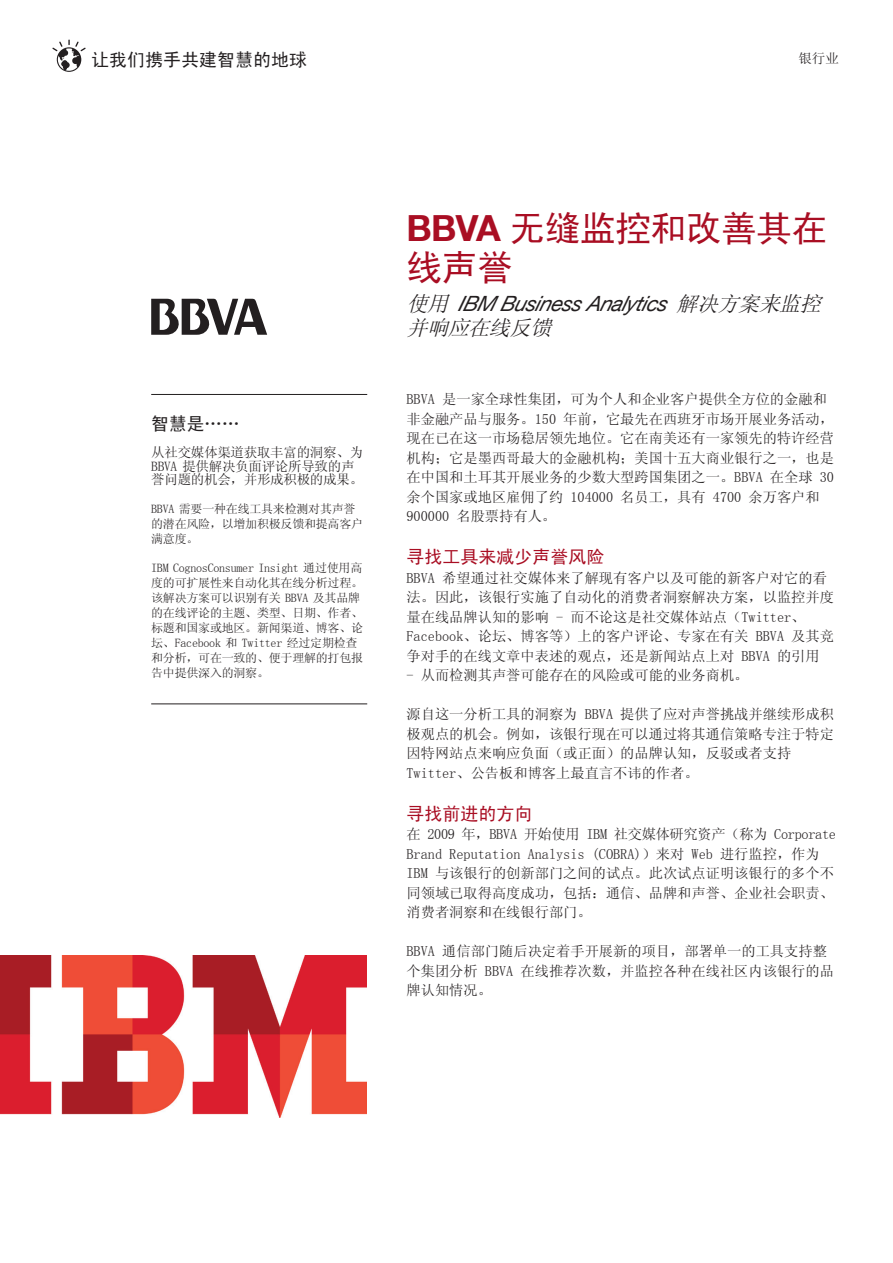
<style>
.page{position:relative;width:893px;height:1263px;background:#fff}
.page>*{position:absolute;margin:0;border:0;box-sizing:border-box;transform-origin:0 0}
.t1{font:36px/39px "Sim Hei";letter-spacing:-.02em;color:#a90e23}
.t2{font:italic 21px "Helvetica Neue LT Com";color:#231f20}
.t3{font:italic 21px "Sim Sun";color:#231f20}
.t4{font:18px "Sim Hei";color:#a90e23}
.t5{font:18px "Sim Hei";color:#231f20}
.t6{font:14.25px/19.5px "Sim Sun";color:#231f20}
.t7{font:13.5px/13.5px "Sim Sun";letter-spacing:-.02em;color:#231f20}
.t8{font:12px/15px "Sim Sun";letter-spacing:-.02em;color:#231f20}
.s1{font-family:"Helvetica Neue LT Com";font-weight:700}
.s2{font-family:"Sim Sun"}
</style>
<div class="page">
<hr style="left:151px;top:394px;width:216px;height:1px;background:#231f20">
<hr style="left:151px;top:703px;width:216px;height:1px;background:#231f20">
<img style="left:0;top:956px;width:366px;height:162px">
<svg style="left:151px;top:299px;width:116px;height:36px"></svg>
<svg style="left:52px;top:40px;width:34px;height:32px"></svg>
<p class="t5" style="left:91px;top:51px;width:217px">让我们携手共建智慧的地球</p>
<p class="t7" style="left:798px;top:52px;width:42px">银行业</p>
<p class="t5" style="left:151px;top:415px;width:90px">智慧是……</p>
<p class="t7" style="left:151px;top:446px;width:213px">从社交媒体渠道获取丰富的洞察、为<br>BBVA 提供解决负面评论所导致的声誉问题的机会，并形成积极的成果。</p>
<p class="t8" style="left:151px;top:501px;width:213px">BBVA 需要一种在线工具来检测对其声誉的潜在风险，以增加积极反馈和提高客户满意度。</p>
<p class="t8" style="left:151px;top:560px;width:213px">IBM CognosConsumer Insight 通过使用高度的可扩展性来自动化其在线分析过程。该解决方案可以识别有关 BBVA 及其品牌的在线评论的主题、类型、日期、作者、标题和国家或地区。新闻渠道、博客、论坛、Facebook 和 Twitter 经过定期检查和分析，可在一致的、便于理解的打包报告中提供深入的洞察。</p>
<h1 class="t1" style="left:406px;top:209px;width:423px"><span class="s1">BBVA</span> 无缝监控和改善其在线声誉</h1>
<h2 class="t2" style="left:406px;top:290px;width:421px"><span class="s2">使用</span> IBM BusinessAnalytics <span class="s2">解决方案来监控</span></h2>
<h2 class="t3" style="left:406px;top:317px;width:152px">并响应在线反馈</h2>
<p class="t6" style="left:406px;top:390px;width:429px">BBVA 是一家全球性集团，可为个人和企业客户提供全方位的金融和非金融产品与服务。150 年前，它最先在西班牙市场开展业务活动，现在已在这一市场稳居领先地位。它在南美还有一家领先的特许经营机构；它是墨西哥最大的金融机构；美国十五大商业银行之一，也是在中国和土耳其开展业务的少数大型跨国集团之一。BBVA 在全球 30余个国家或地区雇佣了约 104000 名员工，具有 4700 余万客户和900000 名股票持有人。</p>
<p class="t4" style="left:406px;top:548px;width:199px">寻找工具来减少声誉风险</p>
<p class="t6" style="left:406px;top:568px;width:429px">BBVA 希望通过社交媒体来了解现有客户以及可能的新客户对它的看法。因此，该银行实施了自动化的消费者洞察解决方案，以监控并度量在线品牌认知的影响 - 而不论这是社交媒体站点（Twitter、Facebook、论坛、博客等）上的客户评论、专家在有关 BBVA 及其竞争对手的在线文章中表述的观点，还是新闻站点上对 BBVA 的引用</p>
<p class="t6" style="left:406px;top:666px;width:343px">- 从而检测其声誉可能存在的风险或可能的业务商机。</p>
<p class="t6" style="left:406px;top:705px;width:429px">源自这一分析工具的洞察为 BBVA 提供了应对声誉挑战并继续形成积极观点的机会。例如，该银行现在可以通过将其通信策略专注于特定因特网站点来响应负面（或正面）的品牌认知，反驳或者支持Twitter、公告板和博客上最直言不讳的作者。</p>
<p class="t4" style="left:406px;top:804px;width:127px">寻找前进的方向</p>
<p class="t6" style="left:406px;top:825px;width:431px">在 2009 年，BBVA 开始使用 IBM 社交媒体研究资产（称为 Corporate Brand Reputation Analysis (COBRA)）来对 Web 进行监控，作为IBM 与该银行的创新部门之间的试点。此次试点证明该银行的多个不同领域已取得高度成功，包括：通信、品牌和声誉、企业社会职责、消费者洞察和在线银行部门。</p>
<p class="t6" style="left:406px;top:942px;width:429px">BBVA 通信部门随后决定着手开展新的项目，部署单一的工具支持整个集团分析 BBVA 在线推荐次数，并监控各种在线社区内该银行的品牌认知情况。</p>
</div>
